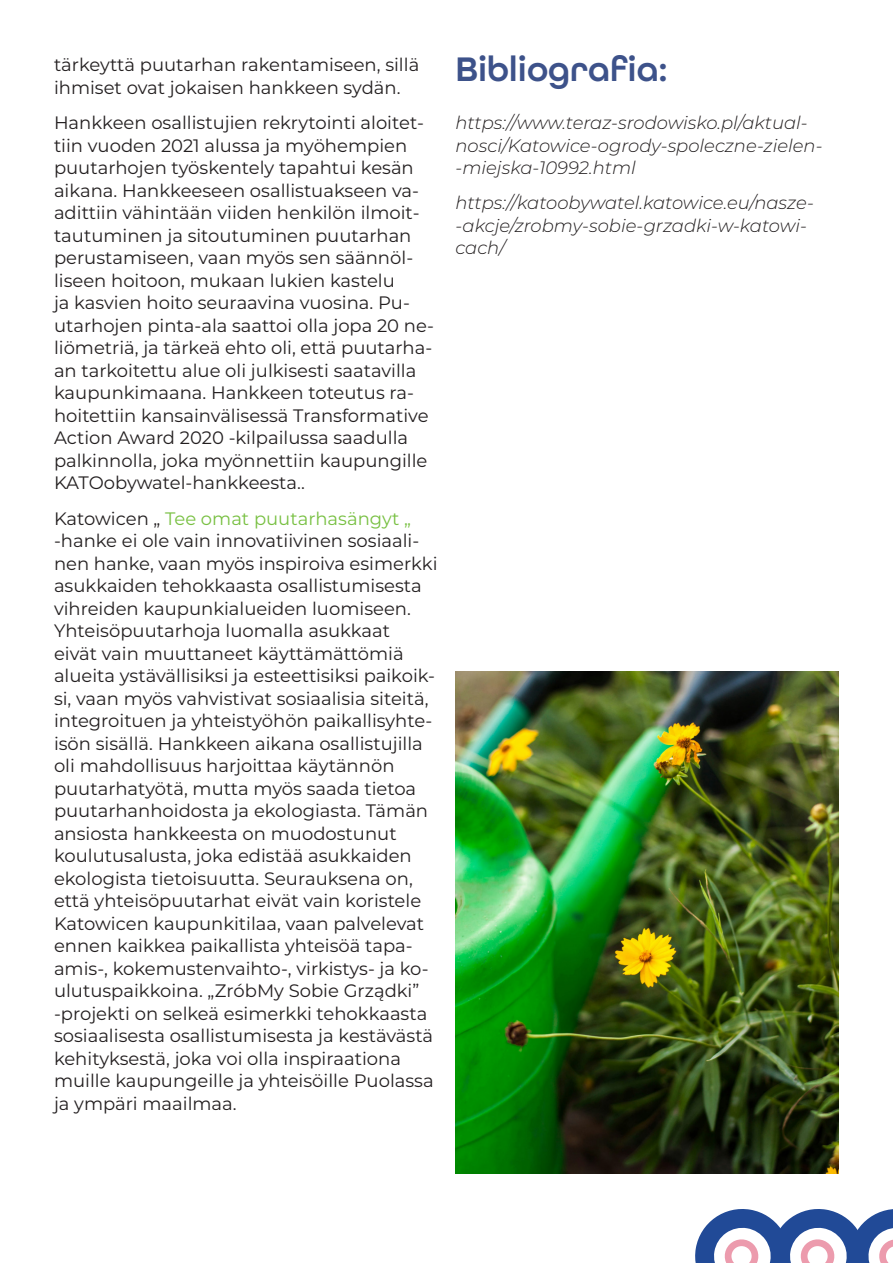
<style>
.page{position:relative;width:893px;height:1263px;background:#fff}
.page>*{position:absolute;margin:0;border:0;box-sizing:border-box;transform-origin:0 0}
.TYTUŁ{font:600 36px "All Round Gothic";color:#3d528a}
.TEKST{font:18px/22.5px "Montserrat";color:#231f20}
.TEKST-2{font:italic 300 18px/22.5px "Montserrat";color:#231f20}
.s1{color:#78c042}
</style>
<div class="page">
<svg style="left:695px;top:1209px;width:198px;height:54px"></svg>
<img style="left:455px;top:672px;width:384px;height:502px">
<p class="TEKST" style="left:54px;top:53px;width:367px">tärkeyttä puutarhan rakentamiseen, sillä ihmiset ovat jokaisen hankkeen sydän.</p>
<p class="TEKST" style="left:54px;top:111px;width:382px">Hankkeen osallistujien rekrytointi aloitet&shy;tiin vuoden 2021 alussa ja myöhempien puutarhojen työskentely tapahtui kesän aikana. Hankkeeseen osallistuakseen va&shy;adittiin vähintään viiden henkilön ilmoit&shy;tautuminen ja sitoutuminen puutarhan perustamiseen, vaan myös sen säännöl&shy;liseen hoitoon, mukaan lukien kastelu<br>ja kasvien hoito seuraavina vuosina. Pu&shy;utarhojen pinta-ala saattoi olla jopa 20 ne&shy;liömetriä, ja tärkeä ehto oli, että puutarha&shy;an tarkoitettu alue oli julkisesti saatavilla kaupunkimaana. Hankkeen toteutus ra&shy;hoitettiin kansainvälisessä Transformative Action Award 2020 -kilpailussa saadulla palkinnolla, joka myönnettiin kaupungille KATOobywatel-hankkeesta..</p>
<p class="TEKST" style="left:54px;top:506px;width:385px">Katowicen „ <span class="s1">Tee omat puutarhasängyt „ </span>-hanke ei ole vain innovatiivinen sosiaali&shy;nen hanke, vaan myös inspiroiva esimerkki asukkaiden tehokkaasta osallistumisesta vihreiden kaupunkialueiden luomiseen.<br>Yhteisöpuutarhoja luomalla asukkaat eivät vain muuttaneet käyttämättömiä alueita ystävällisiksi ja esteettisiksi paikoik&shy;si, vaan myös vahvistivat sosiaalisia siteitä, integroituen ja yhteistyöhön paikallisyhte&shy;isön sisällä. Hankkeen aikana osallistujilla oli mahdollisuus harjoittaa käytännön puutarhatyötä, mutta myös saada tietoa puutarhanhoidosta ja ekologiasta. Tämän ansiosta hankkeesta on muodostunut koulutusalusta, joka edistää asukkaiden ekologista tietoisuutta. Seurauksena on, että yhteisöpuutarhat eivät vain koristele Katowicen kaupunkitilaa, vaan palvelevat ennen kaikkea paikallista yhteisöä tapa&shy;amis-, kokemustenvaihto-, virkistys- ja ko&shy;ulutuspaikkoina. „ZróbMy Sobie Grządki” -projekti on selkeä esimerkki tehokkaasta sosiaalisesta osallistumisesta ja kestävästä kehityksestä, joka voi olla inspiraationa muille kaupungeille ja yhteisöille Puolassa ja ympäri maailmaa.</p>
<p class="TYTUŁ" style="left:455px;top:48px;width:214px">Bibliografia:</p>
<p class="TEKST-2" style="left:455px;top:111px;width:369px">https://www.teraz-srodowisko.pl/aktual&shy;nosci/Katowice-ogrody-spoleczne-zielen--miejska-10992.html</p>
<p class="TEKST-2" style="left:455px;top:191px;width:360px">https://katoobywatel.katowice.eu/nasze--akcje/zrobmy-sobie-grzadki-w-katowi&shy;cach/</p>
</div>
